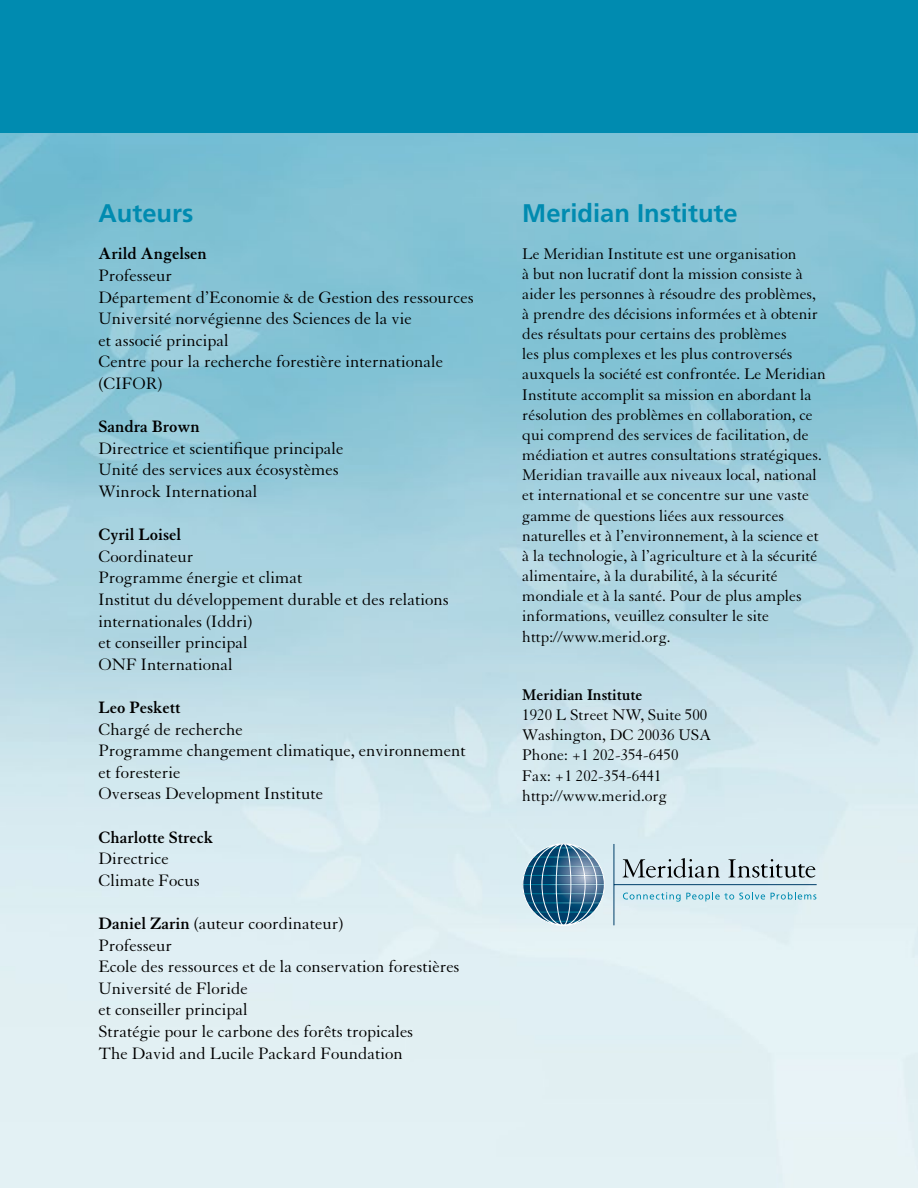
<style>
.page{position:relative;width:918px;height:1188px;background:#fff}
.page>*{position:absolute;margin:0;border:0;box-sizing:border-box;transform-origin:0 0}
.t1{font:700 25.5px "Frutiger";color:#008bb0}
.t2{font:18px/21.6px "Granjon LT Std";color:#000}
.t3{font:700 18px "Granjon LT Std";color:#000}
.t4{font:16.8px/20.1px "Granjon LT Std";color:#000}
.t5{font:700 16.8px "Granjon LT Std";color:#000}
.s1{font-weight:700}
</style>
<div class="page">
<img style="left:0;top:132px;width:918px;height:1056px">
<hr style="left:614px;top:844px;width:1px;height:81px;background:#003e69">
<hr style="left:614px;top:884px;width:203px;height:1px;background:#003e69">
<svg style="left:623px;top:858px;width:97px;height:20px;background:#aab8bd"></svg>
<svg style="left:728px;top:859px;width:87px;height:19px;background:#aab7bc"></svg>
<svg style="left:623px;top:892px;width:142px;height:10px"></svg>
<svg style="left:771px;top:892px;width:45px;height:8px"></svg>
<svg style="left:522px;top:843px;width:83px;height:83px;background:#6891aa"></svg>
<div style="left:0;top:0;width:918px;height:132px;background:#008bb0"></div>
<h1 class="t1" style="left:98px;top:199px;width:96px">Auteurs</h1>
<p class="t3" style="left:98px;top:244px;width:110px">Arild Angelsen</p>
<p class="t2" style="left:98px;top:265px;width:377px">Professeur<br>Département d’Economie &amp; de Gestion des ressources<br>Université norvégienne des Sciences de la vie<br>et associé principal<br>Centre pour la recherche forestière internationale (CIFOR)</p>
<p class="t3" style="left:98px;top:417px;width:103px">Sandra Brown</p>
<p class="t2" style="left:98px;top:438px;width:246px">Directrice et scientifique principale<br>Unité des services aux écosystèmes<br>Winrock International</p>
<p class="t3" style="left:98px;top:525px;width:84px">Cyril Loisel</p>
<p class="t2" style="left:98px;top:546px;width:352px">Coordinateur<br>Programme énergie et climat<br>Institut du développement durable et des relations internationales (Iddri)<br>et conseiller principal<br>ONF International</p>
<p class="t3" style="left:98px;top:697px;width:83px">Leo Peskett</p>
<p class="t2" style="left:98px;top:719px;width:369px">Chargé de recherche<br>Programme changement climatique, environnement et foresterie<br>Overseas Development Institute</p>
<p class="t3" style="left:98px;top:827px;width:116px">Charlotte Streck</p>
<p class="t2" style="left:98px;top:848px;width:103px">Directrice<br>Climate Focus</p>
<p class="t2" style="left:98px;top:913px;width:363px"><span class="s1">Daniel Zarin</span> (auteur coordinateur)<br>Professeur<br>Ecole des ressources et de la conservation forestières Université de Floride<br>et conseiller principal<br>Stratégie pour le carbone des forêts tropicales<br>The David and Lucile Packard Foundation</p>
<h1 class="t1" style="left:522px;top:199px;width:217px">Meridian Institute</h1>
<p class="t4" style="left:522px;top:244px;width:305px">Le Meridian Institute est une organisation<br>à but non lucratif dont la mission consiste à aider les personnes à résoudre des problèmes, à prendre des décisions informées et à obtenir des résultats pour certains des problèmes<br>les plus complexes et les plus controversés auxquels la société est confrontée. Le Meridian Institute accomplit sa mission en abordant la résolution des problèmes en collaboration, ce qui comprend des services de facilitation, de médiation et autres consultations stratégiques.<br>Meridian travaille aux niveaux local, national et international et se concentre sur une vaste gamme de questions liées aux ressources naturelles et à l’environnement, à la science et à la technologie, à l’agriculture et à la sécurité alimentaire, à la durabilité, à la sécurité mondiale et à la santé. Pour de plus amples informations, veuillez consulter le site http://www.merid.org.</p>
<p class="t5" style="left:522px;top:685px;width:122px">Meridian Institute</p>
<p class="t4" style="left:522px;top:705px;width:191px">1920 L Street NW, Suite 500<br>Washington, DC 20036 USA<br>Phone: +1 202-354-6450<br>Fax: +1 202-354-6441 http://www.merid.org</p>
</div>
